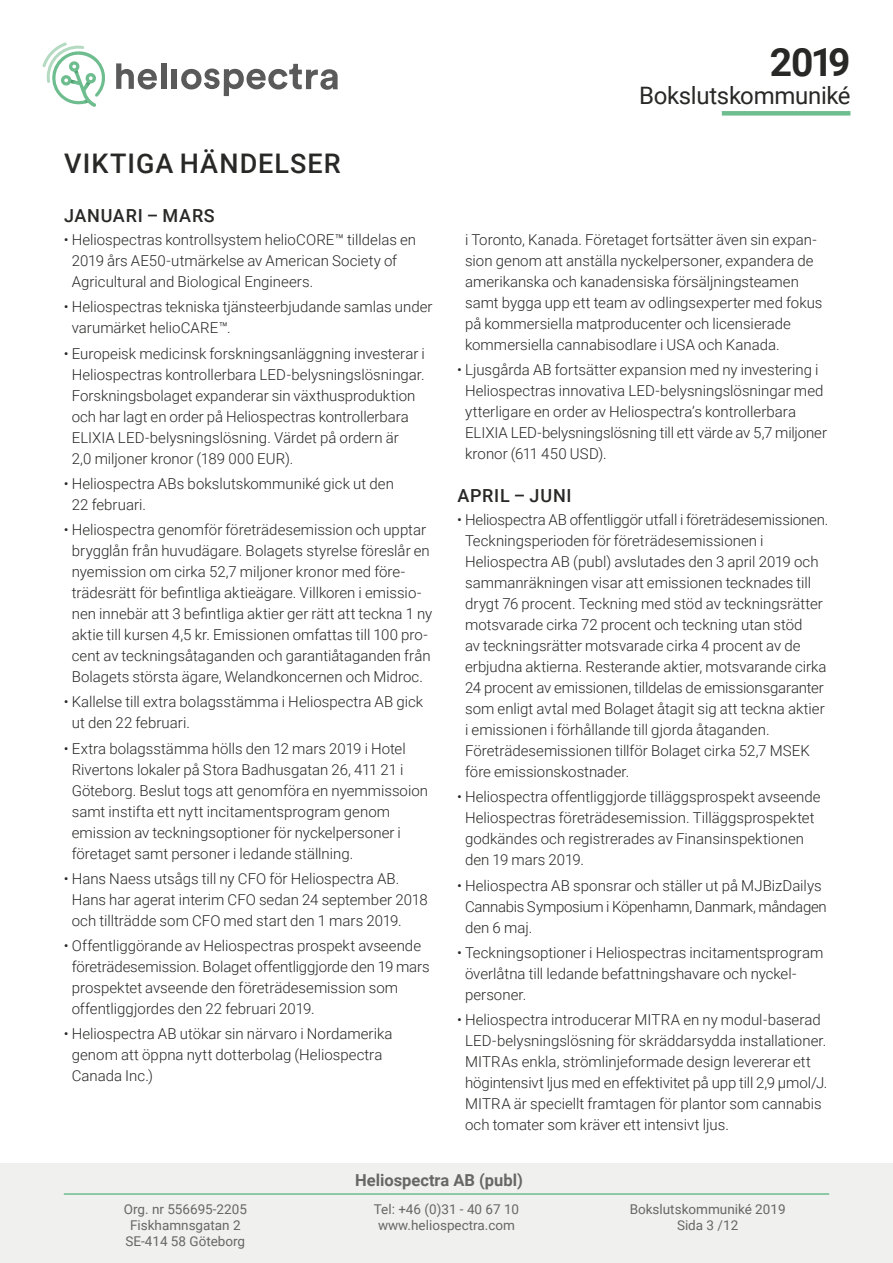
<style>
.page{position:relative;width:893px;height:1263px;background:#fff}
.page>*{position:absolute;margin:0;border:0;box-sizing:border-box;transform-origin:0 0}
.t1{font:700 39px "Roboto";color:#282827}
.t2{font:500 27px "Roboto";letter-spacing:.04em;color:#282827}
.t3{font:24px "Roboto";letter-spacing:-.015em;color:#282827}
.t4{font:500 18px "Roboto";letter-spacing:.04em;color:#282827}
.t5{font:700 16.5px "Roboto";color:#666766}
.t6{font:300 15px/21px "Roboto";color:#282827}
.t7{font:13.5px/16.2px "Roboto";color:#666766;text-align:center}
</style>
<div class="page">
<svg style="left:116px;top:63px;width:41px;height:26px"></svg>
<div style="left:161px;top:63px;width:5px;height:26px;background:#5a5a5a"></div>
<div style="left:172px;top:69px;width:5px;height:20px;background:#5a5a5a"></div>
<svg style="left:181px;top:64px;width:157px;height:32px"></svg>
<svg style="left:43px;top:43px;width:62px;height:64px"></svg>
<div style="left:722px;top:111px;width:128px;height:5px;background:#6ebd8f"></div>
<div style="left:0;top:1163px;width:893px;height:100px;background:#f0f0ef"></div>
<hr style="left:64px;top:1193px;width:765px;height:2px;background:#6ebd8f">
<h2 class="t2" style="left:64px;top:145px;width:278px">VIKTIGA HÄNDELSER</h2>
<p class="t4" style="left:64px;top:203px;width:152px">JANUARI – MARS</p>
<p class="t6" style="left:72px;top:229px;width:346px;text-indent:-8px">• Heliospectras kontrollsystem helioCORE™ tilldelas en<br>2019 års AE50-utmärkelse av American Society of<br>Agricultural and Biological Engineers.</p>
<p class="t6" style="left:72px;top:296px;width:362px;text-indent:-8px">• Heliospectras tekniska tjänsteerbjudande samlas under varumärket helioCARE™.</p>
<p class="t6" style="left:72px;top:342px;width:355px;text-indent:-8px">• Europeisk medicinsk forskningsanläggning investerar i Heliospectras kontrollerbara LED-belysningslösningar.<br>Forskningsbolaget expanderar sin växthusproduktion och har lagt en order på Heliospectras kontrollerbara ELIXIA LED-belysningslösning. Värdet på ordern är<br>2,0 miljoner kronor (189 000 EUR).</p>
<p class="t6" style="left:72px;top:472px;width:324px;text-indent:-8px">• Heliospectra ABs bokslutskommuniké gick ut den<br>22 februari.</p>
<p class="t6" style="left:72px;top:519px;width:362px;text-indent:-8px">• Heliospectra genomför företrädesemission och upptar brygglån från huvudägare. Bolagets styrelse föreslår en nyemission om cirka 52,7 miljoner kronor med före&shy;trädesrätt för befintliga aktieägare. Villkoren i emissio&shy;nen innebär att 3 befintliga aktier ger rätt att teckna 1 ny aktie till kursen 4,5 kr. Emissionen omfattas till 100 pro&shy;cent av teckningsåtaganden och garantiåtaganden från Bolagets största ägare, Welandkoncernen och Midroc.</p>
<p class="t6" style="left:72px;top:691px;width:353px;text-indent:-8px">• Kallelse till extra bolagsstämma i Heliospectra AB gick ut den 22 februari.</p>
<p class="t6" style="left:72px;top:737px;width:358px;text-indent:-8px">• Extra bolagsstämma hölls den 12 mars 2019 i Hotel Rivertons lokaler på Stora Badhusgatan 26, 411 21 i Göteborg. Beslut togs att genomföra en nyemmissoion samt instifta ett nytt incitamentsprogram genom emission av teckningsoptioner för nyckelpersoner i företaget samt personer i ledande ställning.</p>
<p class="t6" style="left:72px;top:867px;width:358px;text-indent:-8px">• Hans Naess utsågs till ny CFO för Heliospectra AB.<br>Hans har agerat interim CFO sedan 24 september 2018 och tillträdde som CFO med start den 1 mars 2019.</p>
<p class="t6" style="left:72px;top:935px;width:359px;text-indent:-8px">• Offentliggörande av Heliospectras prospekt avseende företrädesemission. Bolaget offentliggjorde den 19 mars prospektet avseende den företrädesemission som offentliggjordes den 22 februari 2019.</p>
<p class="t6" style="left:72px;top:1023px;width:322px;text-indent:-8px">• Heliospectra AB utökar sin närvaro i Nordamerika genom att öppna nytt dotterbolag (Heliospectra<br>Canada Inc.)</p>
<h1 class="t1" style="left:770px;top:35px;width:82px">2019</h1>
<h3 class="t3" style="left:639px;top:78px;width:213px">Bokslutskommuniké</h3>
<p class="t6" style="left:465px;top:229px;width:359px">i Toronto, Kanada. Företaget fortsätter även sin expan&shy;sion genom att anställa nyckelpersoner, expandera de amerikanska och kanadensiska försäljningsteamen samt bygga upp ett team av odlingsexperter med fokus på kommersiella matproducenter och licensierade kommersiella cannabisodlare i USA och Kanada.</p>
<p class="t6" style="left:465px;top:359px;width:363px;text-indent:-8px">• Ljusgårda AB fortsätter expansion med ny investering i Heliospectras innovativa LED-belysningslösningar med ytterligare en order av Heliospectra’s kontrollerbara ELIXIA LED-belysningslösning till ett värde av 5,7 miljoner kronor (611 450 USD).</p>
<p class="t4" style="left:457px;top:483px;width:116px">APRIL – JUNI</p>
<p class="t6" style="left:465px;top:509px;width:365px;text-indent:-8px">• Heliospectra AB offentliggör utfall i företrädesemissionen.<br>Teckningsperioden för företrädesemissionen i Heliospectra AB (publ) avslutades den 3 april 2019 och sammanräkningen visar att emissionen tecknades till drygt 76 procent. Teckning med stöd av teckningsrätter motsvarade cirka 72 procent och teckning utan stöd<br>av teckningsrätter motsvarade cirka 4 procent av de erbjudna aktierna. Resterande aktier, motsvarande cirka 24 procent av emissionen, tilldelas de emissionsgaranter som enligt avtal med Bolaget åtagit sig att teckna aktier i emissionen i förhållande till gjorda åtaganden.<br>Företrädesemissionen tillför Bolaget cirka 52,7 MSEK före emissionskostnader.</p>
<p class="t6" style="left:465px;top:786px;width:357px;text-indent:-8px">• Heliospectra offentliggjorde tilläggsprospekt avseende Heliospectras företrädesemission. Tilläggsprospektet godkändes och registrerades av Finansinspektionen den 19 mars 2019.</p>
<p class="t6" style="left:465px;top:874px;width:363px;text-indent:-8px">• Heliospectra AB sponsrar och ställer ut på MJBizDailys<br>Cannabis Symposium i Köpenhamn, Danmark, måndagen den 6 maj.</p>
<p class="t6" style="left:465px;top:941px;width:360px;text-indent:-8px">• Teckningsoptioner i Heliospectras incitamentsprogram överlåtna till ledande befattningshavare och nyckel&shy;personer.</p>
<p class="t6" style="left:465px;top:1009px;width:364px;text-indent:-8px">• Heliospectra introducerar MITRA en ny modul-baserad LED-belysningslösning för skräddarsydda installationer.<br>MITRAs enkla, strömlinjeformade design levererar ett högintensivt ljus med en effektivitet på upp till 2,9 μmol/J.<br>MITRA är speciellt framtagen för plantor som cannabis och tomater som kräver ett intensivt ljus.</p>
<p class="t5" style="left:355px;top:1169px;width:169px">Heliospectra AB (publ)</p>
<p class="t7" style="left:124px;top:1200px;width:125px">Org. nr 556695-2205<br>Fiskhamnsgatan 2<br>SE-414 58 Göteborg</p>
<p class="t7" style="left:374px;top:1200px;width:147px">Tel: +46 (0)31 - 40 67 10 www.heliospectra.com</p>
<p class="t7" style="left:630px;top:1200px;width:157px">Bokslutskommuniké 2019<br>Sida 3 /12</p>
</div>
